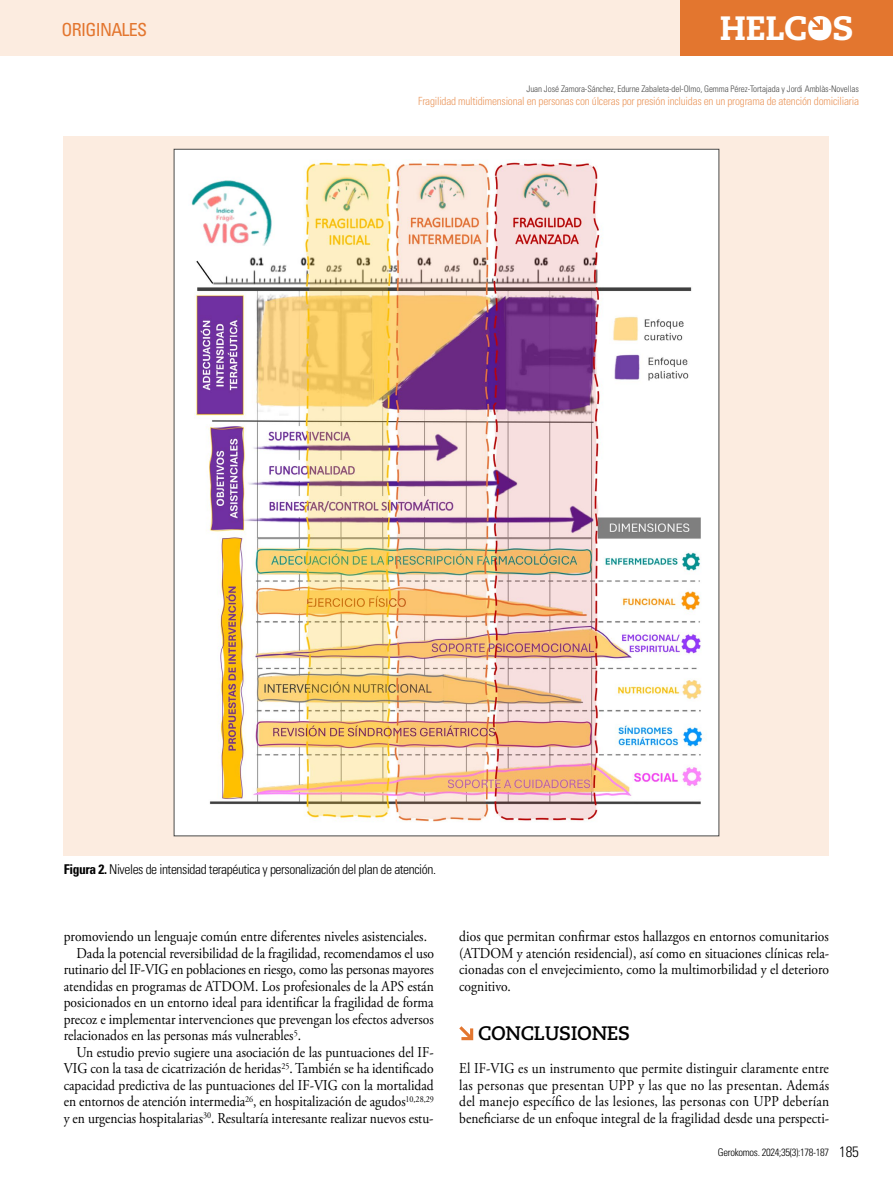
<style>
.page{position:relative;width:893px;height:1191px;background:#fff}
.page>*{position:absolute;margin:0;border:0;box-sizing:border-box;transform-origin:0 0}
.t1{font:800 33.75px "Caecilia LT Std";letter-spacing:-.01em;color:#fff}
.t2{font:700 19.5px "Caecilia LT Std";letter-spacing:-.02em;color:#000}
.t3{font:condensed 18px "Univers LT Std";letter-spacing:-.04em;color:#e3762f}
.t4{font:15px/16.5px "Adobe Garamond Pro";color:#000;text-align:justify;scale:.9 1}
.t5{font:300 condensed 13.5px "Univers LT Std";letter-spacing:-.03em;color:#000}
.t6{font:300 condensed 11.25px "Univers LT Std";letter-spacing:-.02em;color:#eb9a61}
.t7{font:300 condensed 10.5px "Univers LT Std";letter-spacing:-.03em;color:#000}
.t8{font:300 condensed 9px "Univers LT Std";letter-spacing:-.01em;color:#4a4a49}
.s1{font-weight:700}
.s2{font-size:15px}
</style>
<div class="page">
<div style="left:0;top:0;width:705px;height:55px;background:#fcece0"></div>
<div style="left:680px;top:0;width:213px;height:55px;background:#e3762f"></div>
<div style="left:811px;top:19px;width:18px;height:19px;background:#fff;border-radius:50%"></div>
<svg style="left:811px;top:19px;width:12px;height:11px"></svg>
<svg style="left:459px;top:1026px;width:14px;height:14px"></svg>
<div style="left:64px;top:136px;width:765px;height:719px;background:#fcece0"></div>
<img style="left:177px;top:151px;width:539px;height:683px">
<p class="t3" style="left:62px;top:18px;width:87px">ORIGINALES</p>
<h1 class="t1" style="left:720px;top:8px;width:135px">HELCOS</h1>
<p class="t8" style="left:526px;top:83px;width:334px">Juan José Zamora-Sánchez, Edurne Zabaleta-del-Olmo, Gemma Pérez-Tortajada y Jordi Amblàs-Novellas</p>
<p class="t6" style="left:418px;top:94px;width:442px">Fragilidad multidimensional en personas con úlceras por presión incluidas en un programa de atención domiciliaria</p>
<p class="t5" style="left:64px;top:861px;width:374px"><span class="s1">Figura 2.</span> Niveles de intensidad terapéutica y personalización del plan de atención.</p>
<p class="t4" style="left:64px;top:928px;width:405px">promoviendo un lenguaje común entre diferentes niveles asistenciales.</p>
<p class="t4" style="left:77px;top:945px;width:399px">Dada la potencial reversibilidad de la fragilidad, recomendamos el uso</p>
<p class="t4" style="left:64px;top:961px;width:413px">rutinario del IF-VIG en poblaciones en riesgo, como las personas mayores</p>
<p class="t4" style="left:64px;top:978px;width:413px">atendidas en programas de ATDOM. Los profesionales de la APS están</p>
<p class="t4" style="left:64px;top:994px;width:413px">posicionados en un entorno ideal para identificar la fragilidad de forma</p>
<p class="t4" style="left:64px;top:1011px;width:413px">precoz e implementar intervenciones que prevengan los efectos adversos</p>
<p class="t4" style="left:64px;top:1027px;width:265px">relacionados en las personas más vulnerables<sup>5</sup>.</p>
<p class="t4" style="left:77px;top:1044px;width:398px">Un estudio previo sugiere una asociación de las puntuaciones del IF-</p>
<p class="t4" style="left:64px;top:1060px;width:412px">VIG con la tasa de cicatrización de heridas<sup>25</sup>. También se ha identificado</p>
<p class="t4" style="left:64px;top:1077px;width:413px">capacidad predictiva de las puntuaciones del IF-VIG con la mortalidad</p>
<p class="t4" style="left:64px;top:1093px;width:413px">en entornos de atención intermedia<sup>26</sup>, en hospitalización de agudos<sup>10,28,29</sup></p>
<p class="t4" style="left:64px;top:1110px;width:412px">y en urgencias hospitalarias<sup>30</sup>. Resultaría interesante realizar nuevos estu-</p>
<p class="t4" style="left:459px;top:928px;width:413px">dios que permitan confirmar estos hallazgos en entornos comunitarios (ATDOM y atención residencial), así como en situaciones clínicas rela&shy;cionadas con el envejecimiento, como la multimorbilidad y el deterioro cognitivo.</p>
<h2 class="t2" style="left:478px;top:1022px;width:153px">CONCLUSIONES</h2>
<p class="t4" style="left:459px;top:1060px;width:413px">El IF-VIG es un instrumento que permite distinguir claramente entre las personas que presentan UPP y las que no las presentan. Además del manejo específico de las lesiones, las personas con UPP deberían beneficiarse de un enfoque integral de la fragilidad desde una perspecti-</p>
<p class="t7" style="left:718px;top:1145px;width:143px">Gerokomos. 2024;35(3):178-187 <span class="s2">185</span></p>
</div>
